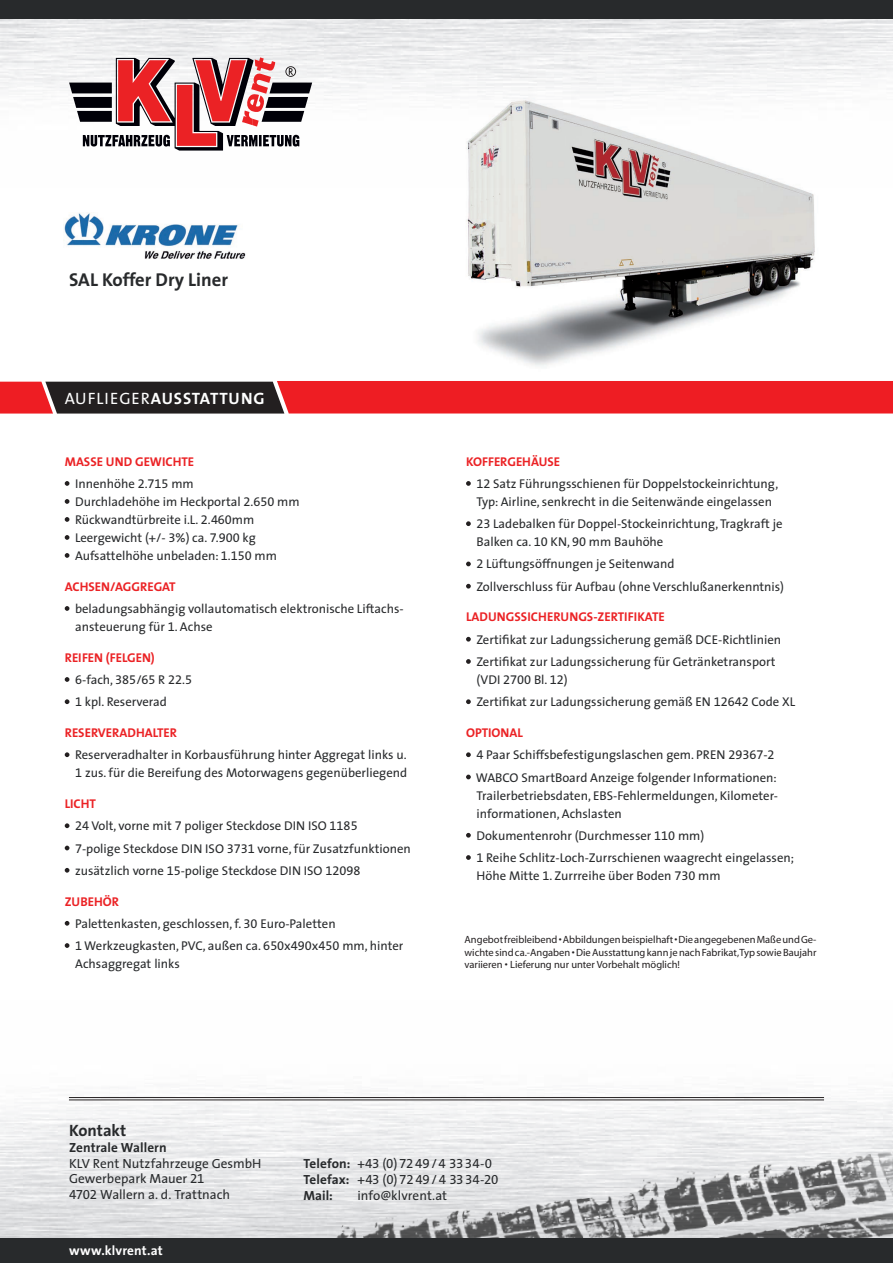
<style>
.page{position:relative;width:893px;height:1263px;background:#fff}
.page>*{position:absolute;margin:0;border:0;box-sizing:border-box;transform-origin:0 0}
.t1{font:700 18.6px "The Sans SN";color:#282a2c}
.t2{font:700 16.5px "The Sans SN";letter-spacing:.055em;color:#fff}
.t3{font:700 16.5px "The Sans SN";color:#282a2c}
.t4{font:13.35px/15.9px "The Sans SN";color:#282a2c}
.t5{font:700 13.35px "The Sans SN";letter-spacing:.005em;color:#282a2c}
.t6{font:700 13.35px "The Sans SN";letter-spacing:.01em;color:#fff}
.t7{font:12.75px/18px "The Sans SN";color:#282a2c}
.t8{font:700 12.75px "The Sans SN";color:#eb2225}
.t9{font:10.5px/12.6px "Myriad";color:#231f20;text-align:justify}
.s1{font-weight:400}
.s2{font-weight:700}
</style>
<div class="page">
<img style="left:247px;top:1105px;width:646px;height:133px">
<svg style="left:69px;top:57px;width:243px;height:94px"></svg>
<hr style="left:69px;top:1097px;width:755px;height:1px;background:#231f20">
<hr style="left:69px;top:1099px;width:755px;height:1px;background:#231f20">
<svg style="left:65px;top:481px;width:4px;height:5px"></svg>
<svg style="left:65px;top:499px;width:4px;height:5px"></svg>
<svg style="left:65px;top:517px;width:4px;height:5px"></svg>
<svg style="left:65px;top:535px;width:4px;height:5px"></svg>
<svg style="left:65px;top:553px;width:4px;height:5px"></svg>
<svg style="left:65px;top:606px;width:4px;height:5px"></svg>
<svg style="left:65px;top:677px;width:4px;height:5px"></svg>
<svg style="left:65px;top:699px;width:4px;height:5px"></svg>
<svg style="left:65px;top:752px;width:4px;height:5px"></svg>
<svg style="left:65px;top:823px;width:4px;height:5px"></svg>
<svg style="left:65px;top:846px;width:4px;height:4px"></svg>
<svg style="left:65px;top:868px;width:4px;height:5px"></svg>
<svg style="left:65px;top:921px;width:4px;height:5px"></svg>
<svg style="left:65px;top:943px;width:4px;height:5px"></svg>
<svg style="left:466px;top:481px;width:5px;height:5px"></svg>
<svg style="left:466px;top:521px;width:5px;height:5px"></svg>
<svg style="left:466px;top:562px;width:5px;height:4px"></svg>
<svg style="left:466px;top:584px;width:5px;height:5px"></svg>
<svg style="left:466px;top:637px;width:5px;height:5px"></svg>
<svg style="left:466px;top:659px;width:5px;height:5px"></svg>
<svg style="left:466px;top:699px;width:5px;height:5px"></svg>
<svg style="left:466px;top:752px;width:5px;height:5px"></svg>
<svg style="left:466px;top:775px;width:5px;height:4px"></svg>
<svg style="left:466px;top:833px;width:5px;height:5px"></svg>
<svg style="left:466px;top:855px;width:5px;height:5px"></svg>
<div style="left:0;top:1238px;width:893px;height:25px;background:#282a2c"></div>
<div style="left:0;top:0;width:893px;height:19px;background:#282a2c"></div>
<img style="left:437px;top:92px;width:388px;height:275px">
<svg style="left:0;top:381px;width:893px;height:33px;background:#bc2428"></svg>
<img style="left:64px;top:213px;width:182px;height:46px">
<h1 class="t1" style="left:69px;top:264px;width:160px">SAL Koffer Dry Liner</h1>
<p class="t2" style="left:65px;top:385px;width:201px"><span class="s1">AUFLIEGER</span>AUSSTATTUNG</p>
<p class="t8" style="left:65px;top:451px;width:131px">MASSE UND GEWICHTE</p>
<p class="t7" style="left:75px;top:474px;width:226px">Innenhöhe 2.715 mm<br>Durchladehöhe im Heckportal 2.650 mm<br>Rückwandtürbreite i.L. 2.460mm<br>Leergewicht (+/- 3%) ca. 7.900 kg<br>Aufsattelhöhe unbeladen: 1.150 mm</p>
<p class="t8" style="left:65px;top:576px;width:113px">ACHSEN/AGGREGAT</p>
<p class="t7" style="left:75px;top:599px;width:330px">beladungsabhängig vollautomatisch elektronische Liftachs&shy;ansteuerung für 1. Achse</p>
<p class="t8" style="left:65px;top:647px;width:92px">REIFEN (FELGEN)</p>
<p class="t7" style="left:75px;top:668px;width:119px;line-height:22.2px">6-fach, 385/65 R 22.5<br>1 kpl. Reserverad</p>
<p class="t8" style="left:65px;top:722px;width:114px">RESERVERADHALTER</p>
<p class="t7" style="left:75px;top:745px;width:334px">Reserveradhalter in Korbausführung hinter Aggregat links u.<br>1 zus. für die Bereifung des Motorwagens gegenüberliegend</p>
<p class="t8" style="left:65px;top:793px;width:33px">LICHT</p>
<p class="t7" style="left:75px;top:814px;width:337px;line-height:22.2px">24 Volt, vorne mit 7 poliger Steckdose DIN ISO 1185<br>7-polige Steckdose DIN ISO 3731 vorne, für Zusatzfunktionen zusätzlich vorne 15-polige Steckdose DIN ISO 12098</p>
<p class="t8" style="left:65px;top:890px;width:56px">ZUBEHÖR</p>
<p class="t7" style="left:75px;top:912px;width:330px;line-height:22.2px">Palettenkasten, geschlossen, f. 30 Euro-Paletten<br>1 Werkzeugkasten, PVC, außen ca. 650x490x450 mm, hinter</p>
<p class="t7" style="left:75px;top:954px;width:106px">Achsaggregat links</p>
<p class="t8" style="left:466px;top:451px;width:96px">KOFFERGEHÄUSE</p>
<p class="t7" style="left:476px;top:474px;width:303px">12 Satz Führungsschienen für Doppelstockeinrichtung,<br>Typ: Airline, senkrecht in die Seitenwände eingelassen</p>
<p class="t7" style="left:476px;top:514px;width:308px">23 Ladebalken für Doppel-Stockeinrichtung, Tragkraft je<br>Balken ca. 10 KN, 90 mm Bauhöhe</p>
<p class="t7" style="left:476px;top:553px;width:309px;line-height:22.2px">2 Lüftungsöffnungen je Seitenwand<br>Zollverschluss für Aufbau (ohne Verschlußanerkenntnis)</p>
<p class="t8" style="left:466px;top:606px;width:200px">LADUNGSSICHERUNGS-ZERTIFIKATE</p>
<p class="t7" style="left:476px;top:628px;width:306px;line-height:22.2px">Zertifikat zur Ladungssicherung gemäß DCE-Richtlinien<br>Zertifikat zur Ladungssicherung für Getränketransport</p>
<p class="t7" style="left:476px;top:668px;width:320px;line-height:22.2px">(VDI 2700 Bl. 12)<br>Zertifikat zur Ladungssicherung gemäß EN 12642 Code XL</p>
<p class="t8" style="left:466px;top:722px;width:58px">OPTIONAL</p>
<p class="t7" style="left:476px;top:743px;width:302px;line-height:22.2px">4 Paar Schiffsbefestigungslaschen gem. PREN 29367-2<br>WABCO SmartBoard Anzeige folgender Informationen:</p>
<p class="t7" style="left:477px;top:786px;width:303px">Trailerbetriebsdaten, EBS-Fehlermeldungen, Kilometer&shy;informationen, Achslasten</p>
<p class="t7" style="left:476px;top:824px;width:319px;line-height:22.2px">Dokumentenrohr (Durchmesser 110 mm)<br>1 Reihe Schlitz-Loch-Zurrschienen waagrecht eingelassen;</p>
<p class="t7" style="left:477px;top:866px;width:246px">Höhe Mitte 1. Zurrreihe über Boden 730 mm</p>
<p class="t9" style="left:465px;top:934px;width:353px">Angebot freibleibend • Abbildungen beispielhaft • Die angegebenen Maße und Ge&shy;wichte sind ca.-Angaben • Die Ausstattung kann je nach Fabrikat, Typ sowie Baujahr variieren • Lieferung nur unter Vorbehalt möglich!</p>
<p class="t3" style="left:69px;top:1116px;width:59px">Kontakt</p>
<p class="t5" style="left:69px;top:1136px;width:99px">Zentrale Wallern</p>
<p class="t4" style="left:69px;top:1155px;width:194px">KLV Rent Nutzfahrzeuge GesmbH<br>Gewerbepark Mauer 21<br>4702 Wallern a. d. Trattnach</p>
<p class="t6" style="left:69px;top:1239px;width:95px">www.klvrent.at</p>
<p class="t4" style="left:303px;top:1155px;width:197px"><span class="s2">Telefon:</span> +43 (0)7249/4 3334-0<br><span class="s2">Telefax:</span> +43 (0)7249/4 3334-20<br><span class="s2">Mail:</span></p>
<p class="t4" style="left:358px;top:1187px;width:91px">info@klvrent.at</p>
</div>
